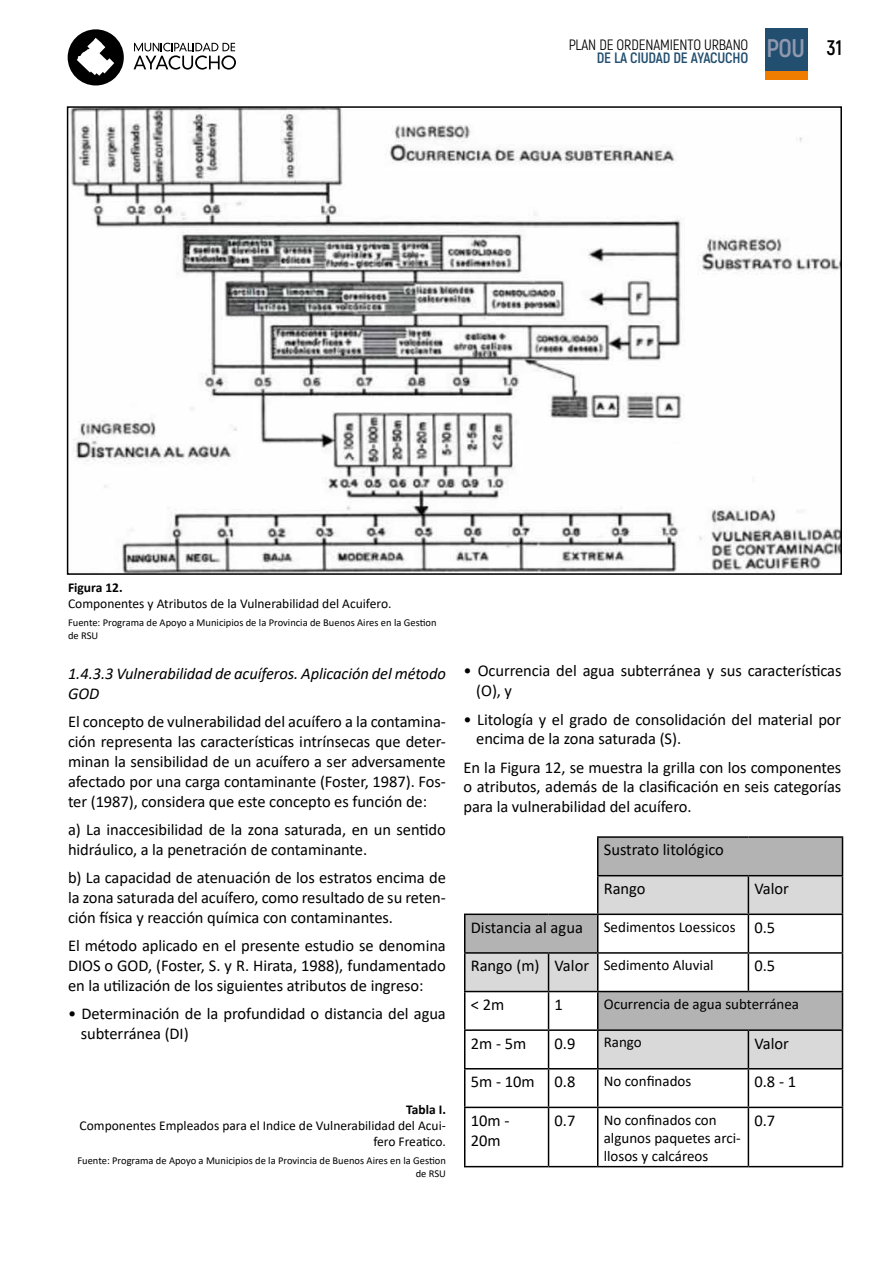
<style>
.page{position:relative;width:893px;height:1263px;background:#fff}
.page>*{position:absolute;margin:0;border:0;box-sizing:border-box;transform-origin:0 0}
.t1{font:700 21px "Akrobat";color:#000}
.t2{font:16.5px/19.8px "Calibri";letter-spacing:-.005em;color:#000}
.t3{font:italic 16.5px/19.8px "Calibri";letter-spacing:-.005em;color:#000}
.t4{font:15px/18px "Calibri";color:#000}
.t5{font:15px/13.5px "Akrobat";letter-spacing:-.01em;color:#000}
.t6{font:13.5px/16.2px "Calibri";color:#000;text-align:right}
.t7{font:700 13.5px "Calibri";color:#000}
.t8{font:10.5px/12.6px "Calibri";color:#000}
.s1{font-weight:700;color:#224e6f}
.s2{font-size:16.5px}
</style>
<div class="page">
<svg style="left:134px;top:43px;width:102px;height:27px"></svg>
<svg style="left:68px;top:29px;width:56px;height:56px"></svg>
<img style="left:70px;top:109px;width:769px;height:463px">
<div style="left:67px;top:106px;width:775px;height:469px;border:2px solid #000"></div>
<div style="left:598px;top:838px;width:244px;height:37px;background:#b3b3b3"></div>
<svg style="left:465px;top:876px;width:377px;height:192px"></svg>
<hr style="left:597px;top:836px;width:151px;height:2px;background:#000">
<hr style="left:597px;top:838px;width:1px;height:37px;background:#000">
<hr style="left:748px;top:836px;width:95px;height:2px;background:#000">
<hr style="left:842px;top:838px;width:1px;height:37px;background:#000">
<hr style="left:597px;top:875px;width:151px;height:1px;background:#000">
<hr style="left:597px;top:876px;width:1px;height:37px;background:#000">
<hr style="left:748px;top:875px;width:95px;height:1px;background:#000">
<hr style="left:748px;top:876px;width:1px;height:37px;background:#000">
<hr style="left:842px;top:876px;width:1px;height:37px;background:#000">
<hr style="left:464px;top:913px;width:85px;height:2px;background:#000">
<hr style="left:464px;top:915px;width:1px;height:37px;background:#000">
<hr style="left:549px;top:913px;width:49px;height:2px;background:#000">
<hr style="left:598px;top:913px;width:150px;height:2px;background:#000">
<hr style="left:597px;top:915px;width:1px;height:37px;background:#000">
<hr style="left:748px;top:913px;width:95px;height:2px;background:#000">
<hr style="left:748px;top:915px;width:1px;height:37px;background:#000">
<hr style="left:842px;top:915px;width:1px;height:37px;background:#000">
<hr style="left:464px;top:952px;width:85px;height:2px;background:#000">
<hr style="left:464px;top:954px;width:1px;height:37px;background:#000">
<hr style="left:549px;top:952px;width:49px;height:2px;background:#000">
<hr style="left:548px;top:954px;width:1px;height:37px;background:#000">
<hr style="left:598px;top:952px;width:150px;height:2px;background:#000">
<hr style="left:597px;top:954px;width:1px;height:37px;background:#000">
<hr style="left:748px;top:952px;width:95px;height:2px;background:#000">
<hr style="left:748px;top:954px;width:1px;height:37px;background:#000">
<hr style="left:842px;top:954px;width:1px;height:37px;background:#000">
<hr style="left:464px;top:991px;width:85px;height:1px;background:#000">
<hr style="left:464px;top:992px;width:1px;height:37px;background:#000">
<hr style="left:549px;top:991px;width:49px;height:1px;background:#000">
<hr style="left:548px;top:992px;width:1px;height:37px;background:#000">
<hr style="left:598px;top:991px;width:150px;height:1px;background:#000">
<hr style="left:597px;top:992px;width:1px;height:37px;background:#000">
<hr style="left:748px;top:991px;width:95px;height:1px;background:#000">
<hr style="left:842px;top:992px;width:1px;height:37px;background:#000">
<hr style="left:464px;top:1029px;width:85px;height:2px;background:#000">
<hr style="left:464px;top:1031px;width:1px;height:37px;background:#000">
<hr style="left:549px;top:1029px;width:49px;height:2px;background:#000">
<hr style="left:548px;top:1031px;width:1px;height:37px;background:#000">
<hr style="left:598px;top:1029px;width:150px;height:2px;background:#000">
<hr style="left:597px;top:1031px;width:1px;height:37px;background:#000">
<hr style="left:748px;top:1029px;width:95px;height:2px;background:#000">
<hr style="left:748px;top:1031px;width:1px;height:37px;background:#000">
<hr style="left:842px;top:1031px;width:1px;height:37px;background:#000">
<hr style="left:464px;top:1068px;width:85px;height:1px;background:#000">
<hr style="left:464px;top:1069px;width:1px;height:38px;background:#000">
<hr style="left:549px;top:1068px;width:49px;height:1px;background:#000">
<hr style="left:548px;top:1069px;width:1px;height:38px;background:#000">
<hr style="left:598px;top:1068px;width:150px;height:1px;background:#000">
<hr style="left:597px;top:1069px;width:1px;height:38px;background:#000">
<hr style="left:748px;top:1068px;width:95px;height:1px;background:#000">
<hr style="left:748px;top:1069px;width:1px;height:38px;background:#000">
<hr style="left:842px;top:1069px;width:1px;height:38px;background:#000">
<hr style="left:464px;top:1107px;width:85px;height:1px;background:#000">
<hr style="left:464px;top:1108px;width:1px;height:58px;background:#000">
<hr style="left:549px;top:1107px;width:49px;height:1px;background:#000">
<hr style="left:548px;top:1108px;width:1px;height:58px;background:#000">
<hr style="left:598px;top:1107px;width:150px;height:1px;background:#000">
<hr style="left:597px;top:1108px;width:1px;height:58px;background:#000">
<hr style="left:748px;top:1107px;width:95px;height:1px;background:#000">
<hr style="left:748px;top:1108px;width:1px;height:58px;background:#000">
<hr style="left:842px;top:1108px;width:1px;height:58px;background:#000">
<hr style="left:464px;top:1166px;width:85px;height:1px;background:#000">
<hr style="left:549px;top:1166px;width:49px;height:1px;background:#000">
<hr style="left:598px;top:1166px;width:150px;height:1px;background:#000">
<hr style="left:748px;top:1166px;width:95px;height:1px;background:#000">
<div style="left:765px;top:28px;width:43px;height:47px;background:#224e6f"></div>
<div style="left:765px;top:71px;width:43px;height:9px;background:#ef7d00"></div>
<p class="t5" style="left:597px;top:38px;width:210px;text-indent:-28px">PLAN DE ORDENAMIENTO URBANO<br><span class="s1">DE LA CIUDAD DE AYACUCHO</span> <sup>POU</sup></p>
<p class="t1" style="left:827px;top:35px;width:17px">31</p>
<p class="t7" style="left:68px;top:578px;width:56px">Figura 12.</p>
<p class="t6" style="left:68px;top:595px;width:325px">Componentes y Atributos de la Vulnerabilidad del Acuifero.</p>
<p class="t8" style="left:68px;top:616px;width:370px">Fuente: Programa de Apoyo a Municipios de la Provincia de Buenos Aires en la Gestion de RSU</p>
<p class="t3" style="left:68px;top:663px;width:379px">1.4.3.3 Vulnerabilidad de acuíferos. Aplicación del método<br>GOD</p>
<p class="t2" style="left:68px;top:712px;width:379px;text-align:justify">El concepto de vulnerabilidad del acuífero a la contamina&shy;ción representa las características intrínsecas que deter&shy;minan la sensibilidad de un acuífero a ser adversamente afectado por una carga contaminante (Foster, 1987). Fos&shy;ter (1987), considera que este concepto es función de:</p>
<p class="t2" style="left:68px;top:819px;width:379px">a) La inaccesibilidad de la zona saturada, en un sentido hidráulico, a la penetración de contaminante.</p>
<p class="t2" style="left:68px;top:867px;width:379px;text-align:justify">b) La capacidad de atenuación de los estratos encima de la zona saturada del acuífero, como resultado de su reten&shy;ción física y reacción química con contaminantes.</p>
<p class="t2" style="left:68px;top:935px;width:379px;text-align:justify">El método aplicado en el presente estudio se denomina DIOS o GOD, (Foster, S. y R. Hirata, 1988), fundamentado en la utilización de los siguientes atributos de ingreso:</p>
<p class="t2" style="left:81px;top:1003px;width:367px;text-indent:-13px">• Determinación de la profundidad o distancia del agua subterránea (DI)</p>
<p class="t7" style="left:406px;top:1099px;width:41px">Tabla I.</p>
<p class="t6" style="left:80px;top:1117px;width:368px">Componentes Empleados para el Indice de Vulnerabilidad del Acui&shy;fero Freatico.</p>
<p class="t8" style="left:77px;top:1154px;width:370px;text-align:right">Fuente: Programa de Apoyo a Municipios de la Provincia de Buenos Aires en la Gestion de RSU</p>
<p class="t2" style="left:476px;top:661px;width:367px;text-indent:-13px">• Ocurrencia del agua subterránea y sus características (O), y</p>
<p class="t2" style="left:476px;top:709px;width:367px;text-indent:-13px">• Litología y el grado de consolidación del material por encima de la zona saturada (S).</p>
<p class="t2" style="left:463px;top:757px;width:379px;text-align:justify">En la Figura 12, se muestra la grilla con los componentes o atributos, además de la clasificación en seis categorías para la vulnerabilidad del acuífero.</p>
<p class="t2" style="left:604px;top:840px;width:122px">Sustrato litológico</p>
<p class="t2" style="left:604px;top:878px;width:43px">Rango</p>
<p class="t2" style="left:754px;top:878px;width:36px">Valor</p>
<p class="t2" style="left:471px;top:917px;width:114px">Distancia al agua</p>
<p class="t4" style="left:604px;top:917px;width:173px">Sedimentos Loessicos <span class="s2">0.5</span></p>
<p class="t4" style="left:471px;top:956px;width:244px"><span class="s2">Rango (m) Valor</span> Sedimento Aluvial</p>
<p class="t2" style="left:754px;top:955px;width:22px">0.5</p>
<p class="t2" style="left:471px;top:994px;width:35px">&lt; 2m</p>
<p class="t2" style="left:554px;top:994px;width:10px">1</p>
<p class="t4" style="left:604px;top:994px;width:197px">Ocurrencia de agua subterránea</p>
<p class="t2" style="left:471px;top:1033px;width:57px">2m - 5m</p>
<p class="t2" style="left:554px;top:1033px;width:22px">0.9</p>
<p class="t4" style="left:604px;top:1033px;width:40px">Rango</p>
<p class="t2" style="left:754px;top:1033px;width:36px">Valor</p>
<p class="t2" style="left:471px;top:1071px;width:106px">5m - 10m 0.8</p>
<p class="t4" style="left:604px;top:1072px;width:89px">No confinados</p>
<p class="t2" style="left:754px;top:1071px;width:43px">0.8 - 1</p>
<p class="t2" style="left:471px;top:1110px;width:40px">10m -<br>20m</p>
<p class="t2" style="left:554px;top:1110px;width:22px">0.7</p>
<p class="t4" style="left:604px;top:1110px;width:138px">No confinados con algunos paquetes arci&shy;llosos y calcáreos</p>
<p class="t2" style="left:754px;top:1110px;width:22px">0.7</p>
</div>
